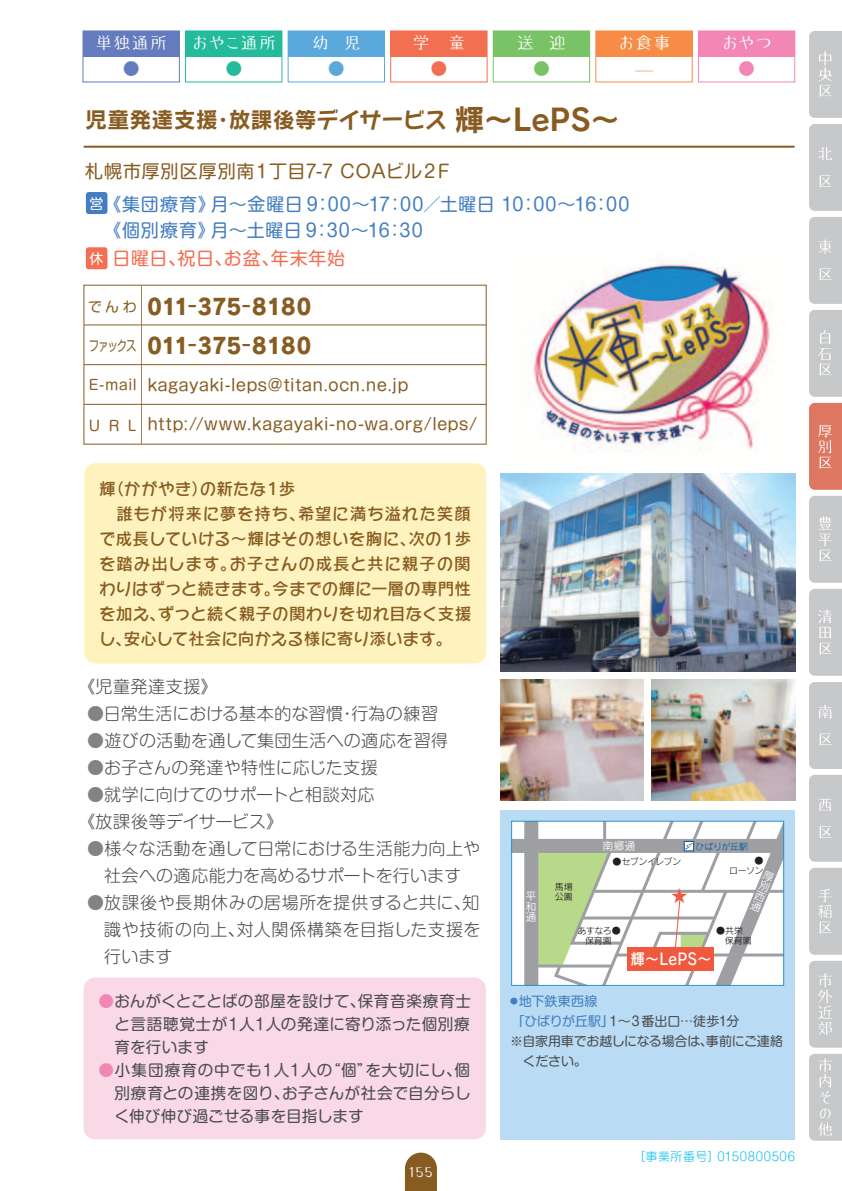
<style>
.page{position:relative;width:842px;height:1191px;background:#fff}
.page>*{position:absolute;margin:0;border:0;box-sizing:border-box;transform-origin:0 0}
.t1{font:22px "Rodin Happy Pro B";color:#885c21}
.t2{font:22px/39.2px "Rodin Pro N EB";color:#885c21;scale:.95 1}
.t3{font:18px/26px "Shin M Go Pro";letter-spacing:.05em;color:#437ec1}
.t4{font:18px "Shin M Go Pro";letter-spacing:.03em;color:#885c21}
.t5{font:18px "Shin M Go Pro";letter-spacing:.04em;color:#f36f51}
.t6{font:300 17px/27px "Shin M Go Pro";letter-spacing:.02em;color:#4b4c4d}
.t7{font:17px "Budo Std L";letter-spacing:.04em;color:#fff}
.t8{font:17px "Budo Std L";color:#647bbd}
.t9{font:17px "Budo Std L";color:#24bb9d}
.t10{font:17px "Budo Std L";color:#5ba8dc}
.t11{font:17px "Budo Std L";color:#f36f51}
.t12{font:17px "Budo Std L";color:#79c366}
.t13{font:17px "Budo Std L";color:#f68c45}
.t14{font:17px "Budo Std L";color:#f287b6}
.t15{font:16.6px/25px "Rodin Happy Pro DB";letter-spacing:.01em;color:#885c21}
.t16{font:16px "Shin M Go Pro";letter-spacing:.025em;color:#885c21}
.t17{font:16px "Rodin Happy Pro DB";color:#fff;scale:.9 1}
.t18{font:16px "Rodin Pro N M";color:#f0593e}
.t19{font:15.6px/23px "Shin M Go Pro";letter-spacing:.015em;color:#4b4c4d;text-align:justify}
.t20{font:14px "Shin M Go Pro";letter-spacing:.035em;color:#885c21}
.t21{font:14px "Shin M Go Pro";letter-spacing:.035em;color:#885c21;scale:.75 1}
.t22{font:14px "Budo Std L";color:#fff}
.t23{font:14px "Shin M Go Pro";color:#fff}
.t24{font:13px/20px "Shin M Go Pro";letter-spacing:-.015em;color:#4b4c4d}
.t25{font:300 12px "Shin M Go Pro";letter-spacing:.045em;color:#15c0f2}
.t26{font:11px/10.8px "Rodin Pro N M";color:#fff;text-align:justify}
.t27{font:9px/10px "Rodin Pro N M";letter-spacing:-.035em;color:#231f20}
.t28{font:9px "Rodin Pro N M";letter-spacing:-.065em;color:#231f20}
.t29{font:9px "Rodin Pro N M";letter-spacing:-.03em;color:#015aaa}
.s1{font-size:30px}
.s2{font-size:14px;color:#fff}
.s3{font-family:"Rodin Pro N DB"}
.s4{color:#818386}
.s5{color:#f287b6}
.s6{color:#437ec1}
</style>
<div class="page">
<svg style="left:405px;top:1152px;width:32px;height:39px"></svg>
<svg style="left:809px;top:31px;width:33px;height:87px;background:#cacbcc"></svg>
<div style="left:809px;top:124px;width:33px;height:87px;background:#c7c8ca"></div>
<svg style="left:809px;top:217px;width:33px;height:87px;background:#c9cacc"></svg>
<svg style="left:809px;top:310px;width:33px;height:87px;background:#c9cacc"></svg>
<svg style="left:809px;top:403px;width:33px;height:87px;background:#df7f6b"></svg>
<svg style="left:809px;top:496px;width:33px;height:87px;background:#cacbcd"></svg>
<svg style="left:809px;top:589px;width:33px;height:87px;background:#cacbcd"></svg>
<div style="left:809px;top:682px;width:33px;height:87px;background:#c7c8ca"></div>
<div style="left:809px;top:775px;width:33px;height:86px;background:#c7c8ca"></div>
<svg style="left:809px;top:867px;width:33px;height:87px;background:#cacbcd"></svg>
<svg style="left:809px;top:960px;width:33px;height:87px;background:#cbccce"></svg>
<svg style="left:809px;top:1053px;width:33px;height:87px;background:#cbccce"></svg>
<div style="left:84px;top:977px;width:402px;height:162px;background:#fad9e7;border-radius:11px"></div>
<div style="left:83px;top:31px;width:96px;height:25px;background:#647bbd"></div>
<div style="left:82px;top:30px;width:98px;height:52px;border:1px solid #647bbd"></div>
<div style="left:186px;top:31px;width:96px;height:25px;background:#24bb9d"></div>
<div style="left:185px;top:30px;width:97px;height:52px;border:1px solid #24bb9d"></div>
<div style="left:288px;top:31px;width:96px;height:25px;background:#5ba8dc"></div>
<div style="left:288px;top:30px;width:97px;height:52px;border:1px solid #5ba8dc"></div>
<div style="left:391px;top:31px;width:96px;height:25px;background:#f36f51"></div>
<div style="left:390px;top:30px;width:98px;height:52px;border:1px solid #f36f51"></div>
<div style="left:493px;top:31px;width:97px;height:25px;background:#79c366"></div>
<div style="left:493px;top:30px;width:97px;height:52px;border:1px solid #79c366"></div>
<div style="left:596px;top:31px;width:96px;height:25px;background:#f68c45"></div>
<div style="left:595px;top:30px;width:98px;height:52px;border:1px solid #f68c45"></div>
<div style="left:698px;top:31px;width:97px;height:25px;background:#f287b6"></div>
<div style="left:698px;top:30px;width:97px;height:52px;border:1px solid #f287b6"></div>
<hr style="left:84px;top:146px;width:710px;height:2px;background:#885c21">
<div style="left:500px;top:810px;width:295px;height:329px;background:#b9dbf3"></div>
<img style="left:533px;top:263px;width:240px;height:189px">
<img style="left:500px;top:474px;width:295px;height:197px">
<img style="left:500px;top:679px;width:144px;height:121px">
<img style="left:652px;top:679px;width:143px;height:121px">
<div style="left:512px;top:821px;width:272px;height:164px;background:#fff"></div>
<div style="left:512px;top:839px;width:272px;height:14px;background:#9d9fa2"></div>
<div style="left:524px;top:821px;width:14px;height:164px;background:#9d9fa2"></div>
<svg style="left:538px;top:822px;width:244px;height:162px"></svg>
<div style="left:511px;top:820px;width:273px;height:166px;border:1px solid #2694c9"></div>
<div style="left:86px;top:192px;width:21px;height:22px;background:#437ec1;border-radius:3px"></div>
<div style="left:86px;top:247px;width:21px;height:22px;background:#f36f51;border-radius:3px"></div>
<hr style="left:84px;top:324px;width:402px;height:1px;background:#885c21">
<hr style="left:141px;top:285px;width:1px;height:159px;background:#a78255">
<hr style="left:84px;top:364px;width:402px;height:1px;background:#885c21">
<hr style="left:84px;top:404px;width:402px;height:1px;background:#885c21">
<div style="left:84px;top:463px;width:402px;height:200px;background:#fef3be;border-radius:11px"></div>
<p class="t7" style="left:96px;top:31px;width:73px">単独通所</p>
<p class="t7" style="left:192px;top:31px;width:86px">おやこ通所</p>
<p class="t7" style="left:312px;top:31px;width:50px">幼 児</p>
<p class="t7" style="left:413px;top:31px;width:54px">学　童</p>
<p class="t7" style="left:517px;top:31px;width:50px">送 迎</p>
<p class="t7" style="left:618px;top:31px;width:54px">お食事</p>
<p class="t7" style="left:721px;top:31px;width:52px">おやつ</p>
<p class="t8" style="left:123px;top:56px;width:19px">●</p>
<p class="t9" style="left:225px;top:56px;width:18px">●</p>
<p class="t10" style="left:328px;top:56px;width:18px">●</p>
<p class="t11" style="left:430px;top:56px;width:18px">●</p>
<p class="t12" style="left:533px;top:56px;width:18px">●</p>
<p class="t13" style="left:636px;top:56px;width:18px">̶</p>
<p class="t14" style="left:738px;top:56px;width:18px">●</p>
<p class="t1" style="left:85px;top:105px;width:536px">児童発達支援・放課後等デイサービス <span class="s1">輝～LePS～</span></p>
<p class="t4" style="left:85px;top:157px;width:366px">札幌市厚別区厚別南１丁目7-7 COAビル２F</p>
<p class="t23" style="left:89px;top:192px;width:15px">営</p>
<p class="t3" style="left:104px;top:189px;width:527px">《集団療育》月～金曜日 9：00～17：00／土曜日 10：00～16：00《個別療育》月～土曜日 9：30～16：30</p>
<p class="t5" style="left:89px;top:244px;width:257px"><span class="s2">休</span> 日曜日、祝日、お盆、年末年始</p>
<p class="t20" style="left:88px;top:295px;width:50px">でんわ</p>
<p class="t21" style="left:89px;top:334px;width:65px">ファックス</p>
<p class="t20" style="left:89px;top:373px;width:49px">E-mail</p>
<p class="t20" style="left:89px;top:414px;width:49px">URL</p>
<p class="t2" style="left:147px;top:286px;width:174px">011<span class="s3">-</span>375<span class="s3">-</span>8180<br>011<span class="s3">-</span>375<span class="s3">-</span>8180</p>
<p class="t16" style="left:147px;top:372px;width:262px">kagayaki-leps@titan.ocn.ne.jp</p>
<p class="t16" style="left:147px;top:411px;width:331px">http://www.kagayaki-no-wa.org/leps/</p>
<p class="t15" style="left:99px;top:476px;width:374px">輝（かがやき）の新たな１歩<br>　誰もが将来に夢を持ち、希望に満ち溢れた笑顔で成長していける～輝はその想いを胸に、次の１歩を踏み出します。お子さんの成長と共に親子の関わりはずっと続きます。今までの輝に一層の専門性を加え、ずっと続く親子の関わりを切れ目なく支援し、安心して社会に向かえる様に寄り添います。</p>
<p class="t6" style="left:79px;top:671px;width:141px">《児童発達支援》</p>
<p class="t6" style="left:87px;top:698px;width:352px"><span class="s4">●</span>日常生活における基本的な習慣・行為の練習</p>
<p class="t6" style="left:87px;top:725px;width:363px"><span class="s4">●</span>遊びの活動を通して集団生活への適応を習得</p>
<p class="t6" style="left:87px;top:752px;width:292px"><span class="s4">●</span>お子さんの発達や特性に応じた支援</p>
<p class="t6" style="left:79px;top:779px;width:298px;text-indent:8px"><span class="s4">●</span>就学に向けてのサポートと相談対応《放課後等デイサービス》</p>
<p class="t6" style="left:87px;top:833px;width:395px;text-align:center"><span class="s4">●</span>様々な活動を通して日常における生活能力向上や社会への適応能力を高めるサポートを行います</p>
<p class="t6" style="left:104px;top:887px;width:378px;text-align:justify;text-indent:-17px"><span class="s4">●</span>放課後や長期休みの居場所を提供すると共に、知識や技術の向上、対人関係構築を目指した支援を行います</p>
<p class="t19" style="left:114px;top:988px;width:358px;text-indent:-16px"><span class="s5">●</span>おんがくとことばの部屋を設けて、保育音楽療育士と言語聴覚士が１人１人の発達に寄り添った個別療育を行います</p>
<p class="t19" style="left:114px;top:1057px;width:358px;text-indent:-16px"><span class="s5">●</span>小集団療育の中でも１人１人の“個”を大切にし、個別療育との連携を図り、お子さんが社会で自分らしく伸び伸び過ごせる事を目指します</p>
<p class="t22" style="left:409px;top:1161px;width:26px">155</p>
<p class="t26" style="left:525px;top:890px;width:12px">平和通</p>
<p class="t26" style="left:603px;top:840px;width:34px">南郷通</p>
<p class="t27" style="left:555px;top:881px;width:20px">馬場公園</p>
<p class="t28" style="left:612px;top:856px;width:70px">●セブンイレブン</p>
<p class="t18" style="left:671px;top:886px;width:17px">★</p>
<p class="t27" style="left:577px;top:925px;width:45px;text-align:right">あすなろ●保育園　</p>
<p class="t29" style="left:695px;top:840px;width:54px">ひばりが丘駅</p>
<p class="t27" style="left:729px;top:855px;width:36px;text-align:right">●<br>ローソン</p>
<p class="t26" style="left:766px;top:869px;width:7px;rotate:23deg">厚別西通</p>
<p class="t27" style="left:716px;top:925px;width:37px">●共栄　保育園</p>
<p class="t17" style="left:630px;top:948px;width:92px">輝～LePS～</p>
<p class="t24" style="left:510px;top:989px;width:274px"><sup>●</sup><span class="s6">地下鉄東西線<br>「ひばりが丘駅」</span>１～３番出口…徒歩1分<br>※自家用車でお越しになる場合は、事前にご連絡　ください。</p>
<p class="t25" style="left:633px;top:1146px;width:163px">［事業所番号］0150800506</p>
</div>
